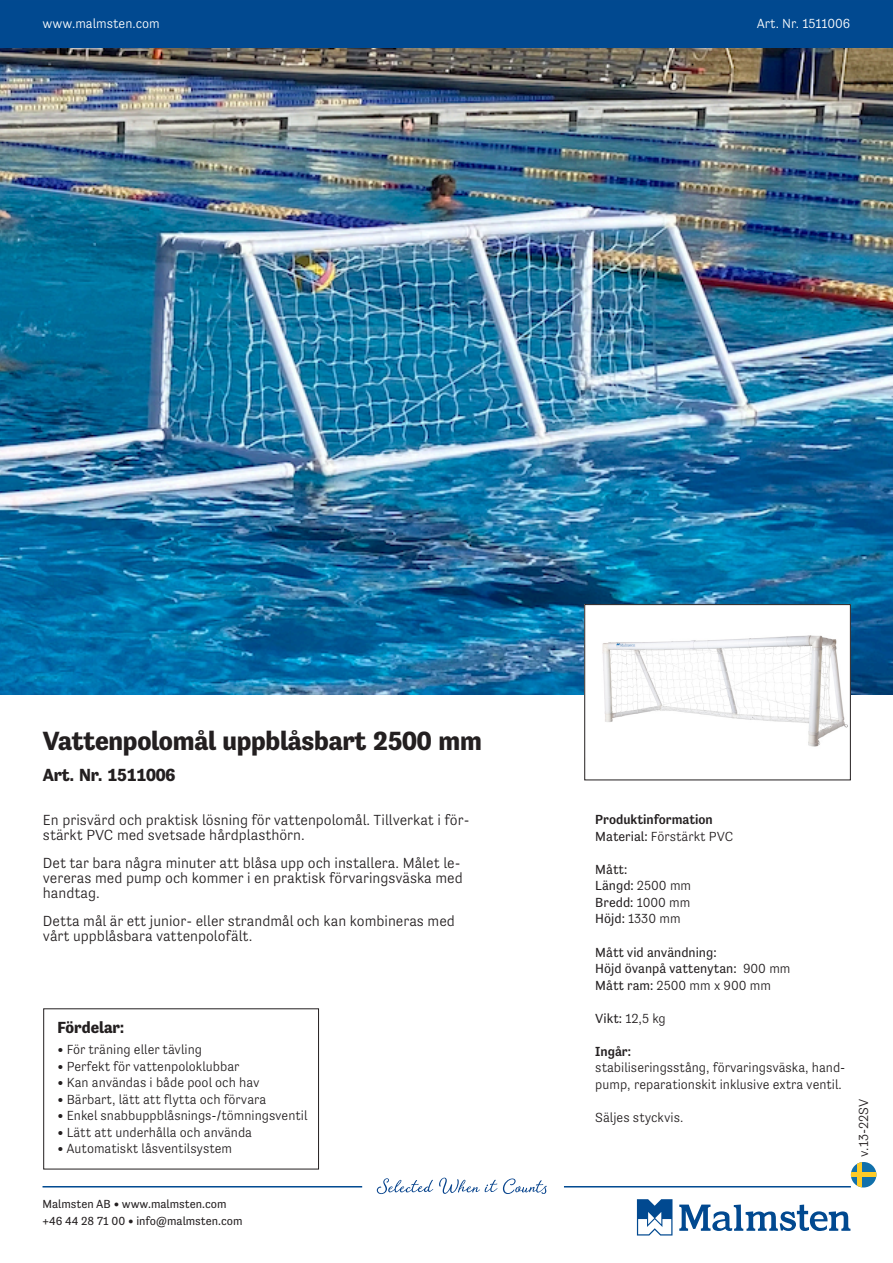
<style>
.page{position:relative;width:893px;height:1263px;background:#fff}
.page>*{position:absolute;margin:0;border:0;box-sizing:border-box;transform-origin:0 0}
._2018_rubrik18_20{font:700 27px "Tenso";letter-spacing:-.01em;color:#231f20}
._2018_rubrik18_20-2{font:700 18px "Tenso";letter-spacing:-.01em;color:#231f20}
._2018_Rubrik_11_11_r{font:700 16.5px "Tenso";color:#231f20}
._2018_Brödtext9_11{font:300 15px/15px "Tenso";color:#231f20}
._2018_fakta_rutanert{font:300 13.5px "Tenso";color:#231f20}
._2018_Brödtext9_11-2{font:300 13.5px/16.5px "Tenso";color:#231f20}
._2018_Brödtext9_11-3{font:13.5px "Tenso";color:#231f20}
.t1{font:300 13.5px "Tenso";color:#fff}
._2018_Brödtext9_11-4{font:500 13.5px "Tenso";color:#231f20}
.t2{font:12px/16.5px "Tenso";color:#231f20}
.s1{font-weight:400}
.s2{font-weight:300}
.s3{font-weight:500}
</style>
<div class="page">
<div style="left:0;top:0;width:893px;height:48px;background:#014990"></div>
<hr style="left:43px;top:1186px;width:319px;height:1px;background:#014990">
<hr style="left:564px;top:1186px;width:287px;height:1px;background:#014990">
<svg style="left:377px;top:1178px;width:56px;height:16px"></svg>
<svg style="left:439px;top:1178px;width:108px;height:16px"></svg>
<svg style="left:679px;top:1204px;width:171px;height:27px"></svg>
<svg style="left:637px;top:1199px;width:35px;height:36px"></svg>
<div style="left:43px;top:1008px;width:276px;height:161px;border:1px solid #231f20"></div>
<div style="left:851px;top:1162px;width:25px;height:25px;background:#1170ab;border-radius:13px"></div>
<div style="left:851px;top:1172px;width:25px;height:5px;background:#fdca27"></div>
<hr style="left:858px;top:1162px;width:4px;height:25px;background:#fdca27">
<img style="left:0;top:48px;width:893px;height:647px">
<img style="left:586px;top:606px;width:263px;height:141px">
<div style="left:584px;top:604px;width:267px;height:176px;border:1px solid #231f20"></div>
<p class="t1" style="left:43px;top:15px;width:119px">www.malmsten.com</p>
<p class="t1" style="left:757px;top:15px;width:95px">Art. Nr. 1511006</p>
<p class="_2018_rubrik18_20" style="left:43px;top:725px;width:441px">Vattenpolomål uppblåsbart 2500 mm</p>
<p class="_2018_rubrik18_20-2" style="left:43px;top:765px;width:134px">Art. Nr. 1511006</p>
<p class="_2018_Brödtext9_11" style="left:43px;top:813px;width:428px">En prisvärd och praktisk lösning för vattenpolomål. Tillverkat i för&shy;stärkt PVC med svetsade hårdplasthörn.</p>
<p class="_2018_Brödtext9_11" style="left:43px;top:855px;width:421px">Det tar bara några minuter att blåsa upp och installera. Målet le&shy;vereras med pump och kommer i en praktisk förvaringsväska med handtag.</p>
<p class="_2018_Brödtext9_11" style="left:43px;top:913px;width:413px">Detta mål är ett junior- eller strandmål och kan kombineras med vårt uppblåsbara vattenpolofält.</p>
<p class="_2018_Rubrik_11_11_r" style="left:57px;top:1018px;width:68px">Fördelar:</p>
<p class="_2018_fakta_rutanert" style="left:57px;top:1042px;width:146px">• För träning eller tävling</p>
<p class="_2018_fakta_rutanert" style="left:57px;top:1058px;width:184px">• Perfekt för vattenpoloklubbar</p>
<p class="_2018_fakta_rutanert" style="left:57px;top:1075px;width:204px">• Kan användas i både pool och hav</p>
<p class="_2018_fakta_rutanert" style="left:57px;top:1091px;width:210px">• Bärbart, lätt att flytta och förvara</p>
<p class="_2018_fakta_rutanert" style="left:57px;top:1108px;width:252px">• Enkel snabbuppblåsnings-/tömningsventil</p>
<p class="_2018_fakta_rutanert" style="left:57px;top:1124px;width:196px">• Lätt att underhålla och använda</p>
<p class="_2018_fakta_rutanert" style="left:57px;top:1141px;width:176px">• Automatiskt låsventilsystem</p>
<p class="t2" style="left:43px;top:1196px;width:202px">Malmsten AB • www.malmsten.com +46 44 28 71 00 • info@malmsten.com</p>
<p class="_2018_Brödtext9_11-4" style="left:595px;top:812px;width:119px">Produktinformation</p>
<p class="_2018_Brödtext9_11-2" style="left:595px;top:828px;width:139px"><span class="s1">Material:</span> Förstärkt PVC</p>
<p class="_2018_Brödtext9_11-3" style="left:595px;top:862px;width:34px">Mått:</p>
<p class="_2018_Brödtext9_11-3" style="left:595px;top:878px;width:97px">Längd: <span class="s2">2500 mm</span></p>
<p class="_2018_Brödtext9_11-3" style="left:595px;top:895px;width:97px">Bredd: <span class="s2">1000 mm</span></p>
<p class="_2018_Brödtext9_11-2" style="left:595px;top:910px;width:87px"><span class="s1">Höjd:</span> 1330 mm</p>
<p class="_2018_Brödtext9_11-3" style="left:595px;top:944px;width:123px">Mått vid användning:</p>
<p class="_2018_Brödtext9_11-3" style="left:595px;top:961px;width:197px">Höjd övanpå vattenytan: <span class="s2">900 mm</span></p>
<p class="_2018_Brödtext9_11-2" style="left:595px;top:976px;width:177px"><span class="s1">Mått ram:</span> 2500 mm x 900 mm</p>
<p class="_2018_Brödtext9_11-2" style="left:595px;top:1009px;width:72px"><span class="s1">Vikt:</span> 12,5 kg</p>
<p class="_2018_Brödtext9_11-2" style="left:595px;top:1042px;width:252px"><span class="s3">Ingår:<br></span>stabiliseringsstång, förvaringsväska, hand&shy;pump, reparationskit inklusive extra ventil.</p>
<p class="_2018_Brödtext9_11-2" style="left:595px;top:1108px;width:90px">Säljes styckvis.</p>
<p class="_2018_Brödtext9_11-2" style="left:855px;top:1157px;width:59px;rotate:-90deg">v.13-22SV</p>
</div>
